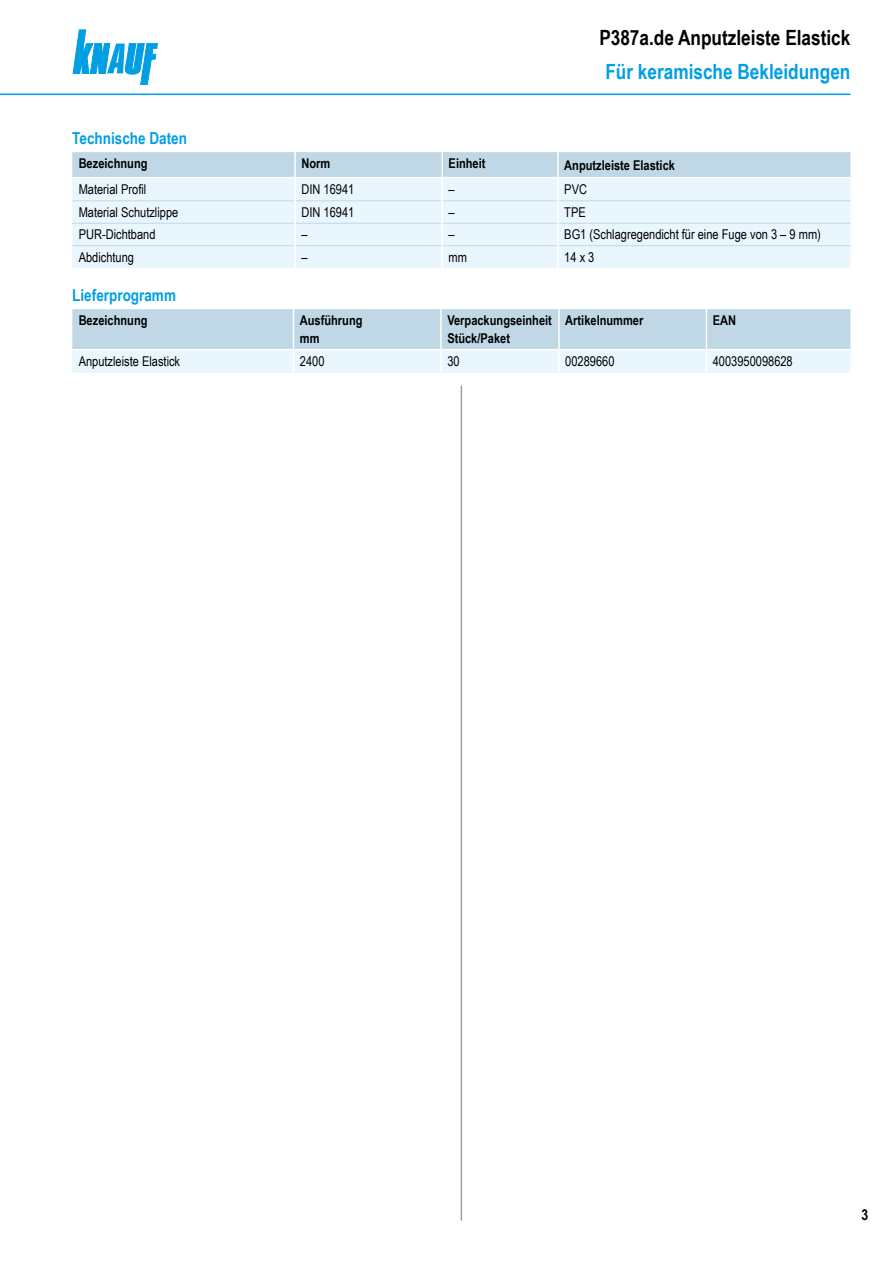
<style>
.page{position:relative;width:893px;height:1263px;background:#fff}
.page>*{position:absolute;margin:0;border:0;box-sizing:border-box;transform-origin:0 0}
.t1{font:700 21px "Arial Narrow";color:#000}
.t2{font:700 21px "Arial Narrow";color:#009ee3}
.Ue3_11cyan_TB{font:700 16.5px "Arial Narrow";color:#009ee3}
.t3{font:700 15px "Arial Narrow";color:#000}
.Tab_Text_TB{font:13.5px "Arial Narrow";color:#000}
.Tab_Kopf_TB{font:700 13.5px/18px "Arial Narrow";color:#000}
</style>
<div class="page">
<svg style="left:73px;top:30px;width:84px;height:54px"></svg>
<hr style="left:0;top:94px;width:850px;height:1px;background:#009ee3">
<hr style="left:461px;top:386px;width:1px;height:834px;background:#9c9c9d">
<div style="left:72px;top:152px;width:778px;height:25px;background:#c0d8e6"></div>
<div style="left:72px;top:178px;width:778px;height:90px;background:#eaf6fe"></div>
<hr style="left:296px;top:223px;width:145px;height:1px;background:#c0d8e6">
<hr style="left:443px;top:223px;width:114px;height:1px;background:#c0d8e6">
<hr style="left:559px;top:223px;width:291px;height:1px;background:#c0d8e6">
<hr style="left:559px;top:200px;width:291px;height:1px;background:#c0d8e6">
<hr style="left:72px;top:200px;width:222px;height:1px;background:#c0d8e6">
<hr style="left:296px;top:200px;width:145px;height:1px;background:#c0d8e6">
<hr style="left:443px;top:200px;width:114px;height:1px;background:#c0d8e6">
<hr style="left:72px;top:245px;width:222px;height:1px;background:#c0d8e6">
<hr style="left:296px;top:245px;width:145px;height:1px;background:#c0d8e6">
<hr style="left:443px;top:245px;width:114px;height:1px;background:#c0d8e6">
<hr style="left:294px;top:152px;width:2px;height:26px;background:#fff">
<hr style="left:441px;top:152px;width:2px;height:26px;background:#fff">
<hr style="left:294px;top:178px;width:2px;height:23px;background:#fff">
<hr style="left:441px;top:178px;width:2px;height:23px;background:#fff">
<hr style="left:294px;top:201px;width:2px;height:22px;background:#fff">
<hr style="left:441px;top:201px;width:2px;height:22px;background:#fff">
<hr style="left:294px;top:223px;width:2px;height:23px;background:#fff">
<hr style="left:441px;top:223px;width:2px;height:23px;background:#fff">
<hr style="left:294px;top:246px;width:2px;height:22px;background:#fff">
<hr style="left:441px;top:246px;width:2px;height:22px;background:#fff">
<hr style="left:559px;top:245px;width:291px;height:1px;background:#c0d8e6">
<hr style="left:72px;top:223px;width:222px;height:1px;background:#c0d8e6">
<hr style="left:557px;top:201px;width:2px;height:22px;background:#fff">
<hr style="left:557px;top:223px;width:2px;height:23px;background:#fff">
<hr style="left:557px;top:246px;width:2px;height:22px;background:#fff">
<hr style="left:557px;top:152px;width:2px;height:26px;background:#fff">
<hr style="left:557px;top:178px;width:2px;height:23px;background:#fff">
<svg style="left:72px;top:309px;width:778px;height:64px"></svg>
<h1 class="t1" style="left:599px;top:22px;width:253px">P387a.de Anputzleiste Elastick</h1>
<h1 class="t2" style="left:605px;top:56px;width:247px">Für keramische Bekleidungen</h1>
<p class="Ue3_11cyan_TB" style="left:72px;top:125px;width:116px">Technische Daten</p>
<p class="Tab_Kopf_TB" style="left:79px;top:154px;width:70px">Bezeichnung</p>
<p class="Tab_Kopf_TB" style="left:301px;top:154px;width:30px">Norm</p>
<p class="Tab_Kopf_TB" style="left:449px;top:154px;width:38px">Einheit</p>
<p class="Tab_Kopf_TB" style="left:564px;top:155px;width:112px">Anputzleiste Elastick</p>
<p class="Tab_Text_TB" style="left:79px;top:180px;width:69px">Material Profil</p>
<p class="Tab_Text_TB" style="left:301px;top:180px;width:54px">DIN 16941</p>
<p class="Tab_Text_TB" style="left:449px;top:180px;width:8px">–</p>
<p class="Tab_Text_TB" style="left:564px;top:180px;width:24px">PVC</p>
<p class="Tab_Text_TB" style="left:79px;top:202px;width:101px">Material Schutzlippe</p>
<p class="Tab_Text_TB" style="left:301px;top:202px;width:54px">DIN 16941</p>
<p class="Tab_Text_TB" style="left:449px;top:202px;width:8px">–</p>
<p class="Tab_Text_TB" style="left:564px;top:202px;width:23px">TPE</p>
<p class="Tab_Text_TB" style="left:79px;top:225px;width:78px">PUR-Dichtband</p>
<p class="Tab_Text_TB" style="left:301px;top:225px;width:8px">–</p>
<p class="Tab_Text_TB" style="left:449px;top:225px;width:8px">–</p>
<p class="Tab_Text_TB" style="left:564px;top:225px;width:258px">BG1 (Schlagregendicht für eine Fuge von 3 – 9 mm)</p>
<p class="Tab_Text_TB" style="left:79px;top:247px;width:57px">Abdichtung</p>
<p class="Tab_Text_TB" style="left:301px;top:247px;width:8px">–</p>
<p class="Tab_Text_TB" style="left:449px;top:247px;width:20px">mm</p>
<p class="Tab_Text_TB" style="left:564px;top:247px;width:32px">14 x 3</p>
<p class="Ue3_11cyan_TB" style="left:72px;top:282px;width:105px">Lieferprogramm</p>
<p class="Tab_Kopf_TB" style="left:79px;top:311px;width:70px">Bezeichnung</p>
<p class="Tab_Kopf_TB" style="left:300px;top:311px;width:64px">Ausführung</p>
<p class="Tab_Kopf_TB" style="left:300px;top:329px;width:21px">mm</p>
<p class="Tab_Kopf_TB" style="left:447px;top:311px;width:106px">Verpackungseinheit<br>Stück/Paket</p>
<p class="Tab_Kopf_TB" style="left:565px;top:311px;width:80px">Artikelnummer</p>
<p class="Tab_Kopf_TB" style="left:713px;top:311px;width:25px">EAN</p>
<p class="Tab_Text_TB" style="left:79px;top:352px;width:103px">Anputzleiste Elastick</p>
<p class="Tab_Text_TB" style="left:300px;top:352px;width:26px">2400</p>
<p class="Tab_Text_TB" style="left:447px;top:352px;width:14px">30</p>
<p class="Tab_Text_TB" style="left:565px;top:352px;width:51px">00289660</p>
<p class="Tab_Text_TB" style="left:713px;top:352px;width:82px">4003950098628</p>
<p class="t3" style="left:861px;top:1204px;width:8px">3</p>
</div>
